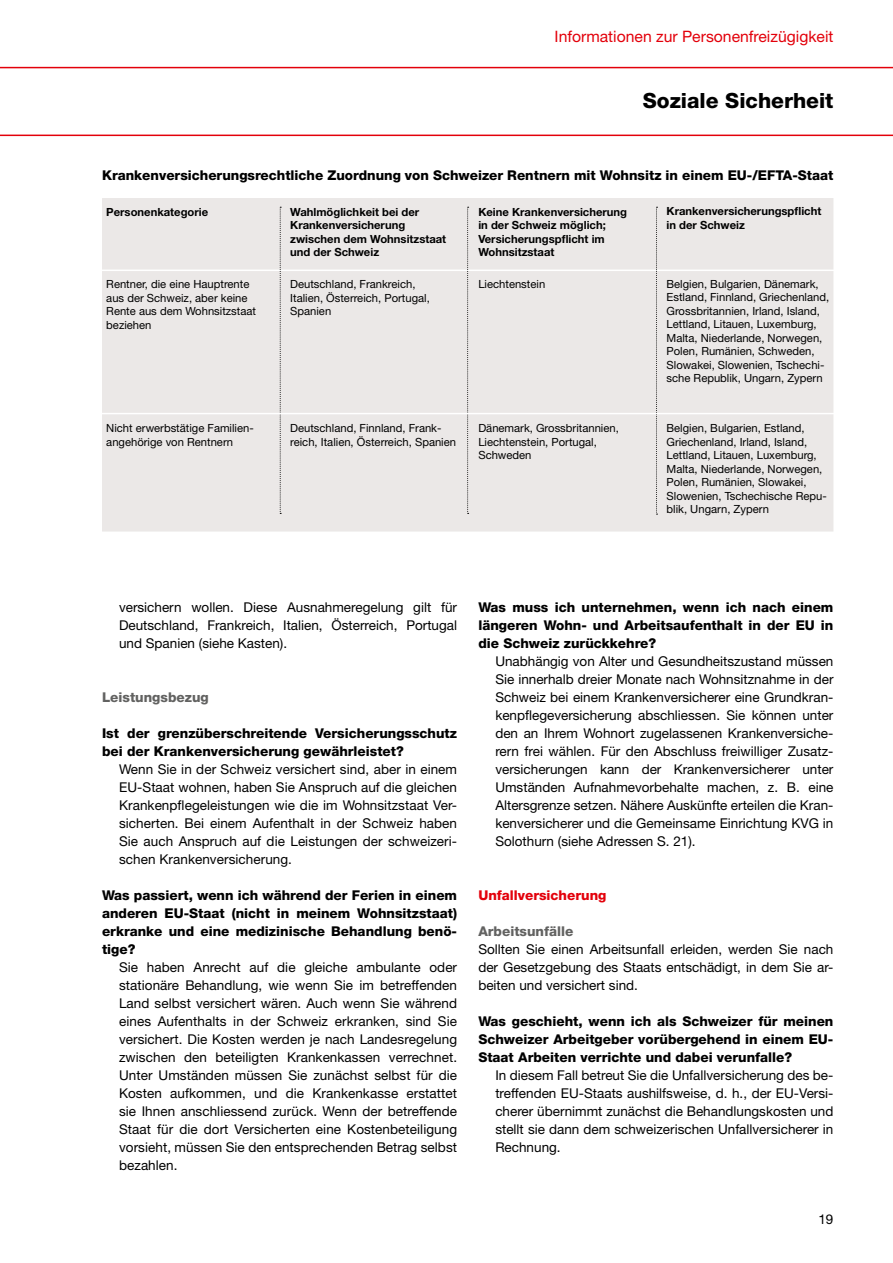
<style>
.page{position:relative;width:893px;height:1263px;background:#fff}
.page>*{position:absolute;margin:0;border:0;box-sizing:border-box;transform-origin:0 0}
.t1{font:800 21px "Helvetica Neue";color:#000}
.t2{font:15.75px "Helvetica Neue";color:#e3000b}
.t3{font:13.5px/18px "Helvetica Neue";color:#000;text-align:justify}
.t4{font:800 13.5px/18px "Helvetica Neue";color:#000;text-align:justify}
.t5{font:800 13.5px "Helvetica Neue";color:#626261}
.t6{font:800 13.5px "Helvetica Neue";color:#e3000b}
.t7{font:11.25px/13.5px "Helvetica Neue";color:#000}
.t8{font:700 11.25px/13.5px "Helvetica Neue";color:#000}
</style>
<div class="page">
<hr style="left:0;top:67px;width:893px;height:1px;background:#e3000b">
<hr style="left:0;top:135px;width:893px;height:1px;background:#e3000b">
<div style="left:102px;top:198px;width:731px;height:333px;background:#ebe8e7"></div>
<hr style="left:99px;top:270px;width:743px;height:1px;background:#fff">
<svg style="left:280px;top:207px;width:1px;height:307px"></svg>
<svg style="left:467px;top:207px;width:2px;height:307px"></svg>
<svg style="left:656px;top:207px;width:1px;height:308px"></svg>
<hr style="left:99px;top:413px;width:743px;height:1px;background:#fff">
<p class="t2" style="left:555px;top:27px;width:280px">Informationen zur Personenfreizügigkeit</p>
<h1 class="t1" style="left:643px;top:88px;width:192px">Soziale Sicherheit</h1>
<p class="t4" style="left:102px;top:166px;width:733px">Krankenversicherungsrechtliche Zuordnung von Schweizer Rentnern mit Wohnsitz in einem EU-/EFTA-Staat</p>
<p class="t8" style="left:106px;top:205px;width:103px">Personenkategorie</p>
<p class="t8" style="left:290px;top:205px;width:158px">Wahlmöglichkeit bei der<br>Krankenversicherung zwischen dem Wohnsitzstaat und der Schweiz</p>
<p class="t8" style="left:478px;top:205px;width:150px">Keine Krankenversicherung in der Schweiz möglich;<br>Versicherungspflicht im<br>Wohnsitzstaat</p>
<p class="t8" style="left:666px;top:204px;width:156px">Krankenversicherungspflicht in der Schweiz</p>
<p class="t7" style="left:106px;top:277px;width:151px">Rentner, die eine Hauptrente aus der Schweiz, aber keine<br>Rente aus dem Wohnsitzstaat beziehen</p>
<p class="t7" style="left:290px;top:277px;width:141px">Deutschland, Frankreich,<br>Italien, Österreich, Portugal,<br>Spanien</p>
<p class="t7" style="left:478px;top:277px;width:68px">Liechtenstein</p>
<p class="t7" style="left:666px;top:277px;width:164px">Belgien, Bulgarien, Dänemark,<br>Estland, Finnland, Griechenland,<br>Grossbritannien, Irland, Island,<br>Lettland, Litauen, Luxemburg,<br>Malta, Niederlande, Norwegen,<br>Polen, Rumänien, Schweden,<br>Slowakei, Slowenien, Tschechi&shy;sche Republik, Ungarn, Zypern</p>
<p class="t7" style="left:106px;top:421px;width:149px">Nicht erwerbstätige Familien&shy;angehörige von Rentnern</p>
<p class="t7" style="left:290px;top:421px;width:167px">Deutschland, Finnland, Frank&shy;reich, Italien, Österreich, Spanien</p>
<p class="t7" style="left:478px;top:421px;width:142px">Dänemark, Grossbritannien,<br>Liechtenstein, Portugal,<br>Schweden</p>
<p class="t7" style="left:666px;top:421px;width:162px">Belgien, Bulgarien, Estland,<br>Griechenland, Irland, Island,<br>Lettland, Litauen, Luxemburg,<br>Malta, Niederlande, Norwegen,<br>Polen, Rumänien, Slowakei,<br>Slowenien, Tschechische Repu&shy;blik, Ungarn, Zypern</p>
<p class="t3" style="left:119px;top:598px;width:340px">versichern wollen. Diese Ausnahmeregelung gilt für Deutschland, Frankreich, Italien, Österreich, Portugal und Spanien (siehe Kasten).</p>
<p class="t5" style="left:102px;top:689px;width:108px">Leistungsbezug</p>
<p class="t4" style="left:102px;top:724px;width:357px">Ist der grenzüberschreitende Versicherungsschutz bei der Krankenversicherung gewährleistet?</p>
<p class="t3" style="left:119px;top:760px;width:340px">Wenn Sie in der Schweiz versichert sind, aber in einem EU-Staat wohnen, haben Sie Anspruch auf die gleichen Krankenpflegeleistungen wie die im Wohnsitzstaat Ver&shy;sicherten. Bei einem Aufenthalt in der Schweiz haben Sie auch Anspruch auf die Leistungen der schweizeri&shy;schen Krankenversicherung.</p>
<p class="t4" style="left:102px;top:886px;width:357px">Was passiert, wenn ich während der Ferien in einem anderen EU-Staat (nicht in meinem Wohnsitzstaat) erkranke und eine medizinische Behandlung benö&shy;tige?</p>
<p class="t3" style="left:119px;top:958px;width:340px">Sie haben Anrecht auf die gleiche ambulante oder stationäre Behandlung, wie wenn Sie im betreffenden Land selbst versichert wären. Auch wenn Sie während eines Aufenthalts in der Schweiz erkranken, sind Sie versichert. Die Kosten werden je nach Landesregelung zwischen den beteiligten Krankenkassen verrechnet.<br>Unter Umständen müssen Sie zunächst selbst für die Kosten aufkommen, und die Krankenkasse erstattet sie Ihnen anschliessend zurück. Wenn der betreffende Staat für die dort Versicherten eine Kostenbeteiligung vorsieht, müssen Sie den entsprechenden Betrag selbst bezahlen.</p>
<p class="t4" style="left:478px;top:598px;width:357px">Was muss ich unternehmen, wenn ich nach einem längeren Wohn- und Arbeitsaufenthalt in der EU in die Schweiz zurückkehre?</p>
<p class="t3" style="left:495px;top:652px;width:340px">Unabhängig von Alter und Gesundheitszustand müssen Sie innerhalb dreier Monate nach Wohnsitznahme in der Schweiz bei einem Krankenversicherer eine Grundkran&shy;kenpflegeversicherung abschliessen. Sie können unter den an Ihrem Wohnort zugelassenen Krankenversiche&shy;rern frei wählen. Für den Abschluss freiwilliger Zusatz&shy;versicherungen kann der Krankenversicherer unter Umständen Aufnahmevorbehalte machen, z. B. eine Altersgrenze setzen. Nähere Auskünfte erteilen die Kran&shy;kenversicherer und die Gemeinsame Einrichtung KVG in Solothurn (siehe Adressen S. 21).</p>
<p class="t6" style="left:478px;top:887px;width:130px">Unfallversicherung</p>
<p class="t5" style="left:478px;top:923px;width:97px">Arbeitsunfälle</p>
<p class="t3" style="left:478px;top:940px;width:357px">Sollten Sie einen Arbeitsunfall erleiden, werden Sie nach der Gesetzgebung des Staats entschädigt, in dem Sie ar&shy;beiten und versichert sind.</p>
<p class="t4" style="left:478px;top:1012px;width:357px">Was geschieht, wenn ich als Schweizer für meinen Schweizer Arbeitgeber vorübergehend in einem EU-Staat Arbeiten verrichte und dabei verunfalle?</p>
<p class="t3" style="left:495px;top:1066px;width:340px">In diesem Fall betreut Sie die Unfallversicherung des be&shy;treffenden EU-Staats aushilfsweise, d. h., der EU-Versi&shy;cherer übernimmt zunächst die Behandlungskosten und stellt sie dann dem schweizerischen Unfallversicherer in Rechnung.</p>
<p class="t3" style="left:818px;top:1210px;width:17px">19</p>
</div>
